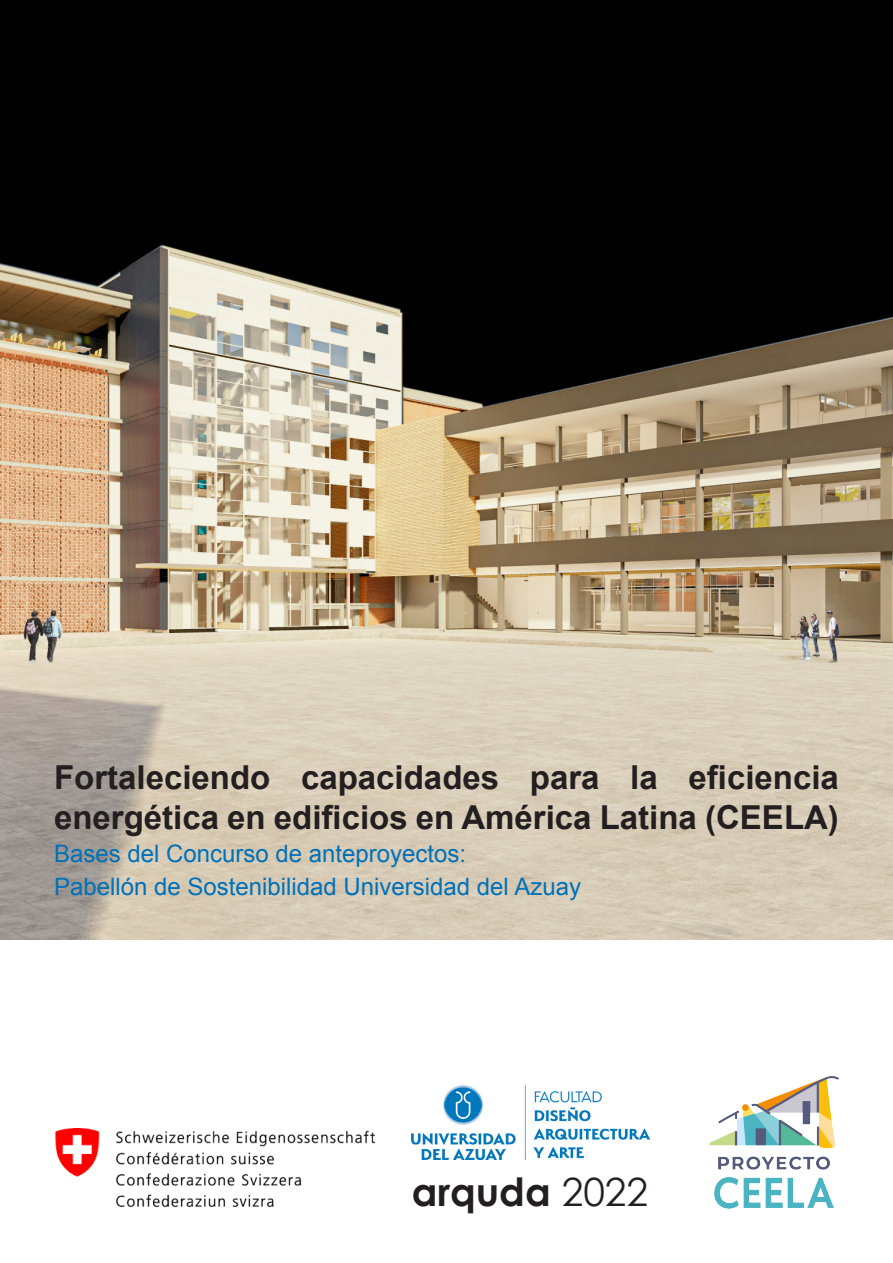
<style>
.page{position:relative;width:893px;height:1263px;background:#fff}
.page>*{position:absolute;margin:0;border:0;box-sizing:border-box;transform-origin:0 0}
.t1{font:700 39px "Century Gothic";color:#231f20}
.t2{font:700 33px/39.6px "Arial";color:#231f20}
.t3{font:24px "Arial";color:#0071b8}
.s1{font-weight:400}
</style>
<div class="page">
<img style="left:412px;top:1085px;width:238px;height:74px">
<img style="left:710px;top:1077px;width:129px;height:132px">
<img style="left:0;top:0;width:893px;height:940px">
<img style="left:55px;top:1128px;width:321px;height:80px">
<p class="t2" style="left:54px;top:759px;width:786px">Fortaleciendo capacidades para la eficiencia energética en edificios en América Latina (CEELA)</p>
<p class="t3" style="left:54px;top:837px;width:414px">Bases del Concurso de anteproyectos:</p>
<p class="t3" style="left:54px;top:870px;width:529px">Pabellón de Sostenibilidad Universidad del Azuay</p>
<p class="t1" style="left:412px;top:1162px;width:238px">arquda <span class="s1">2022</span></p>
</div>
